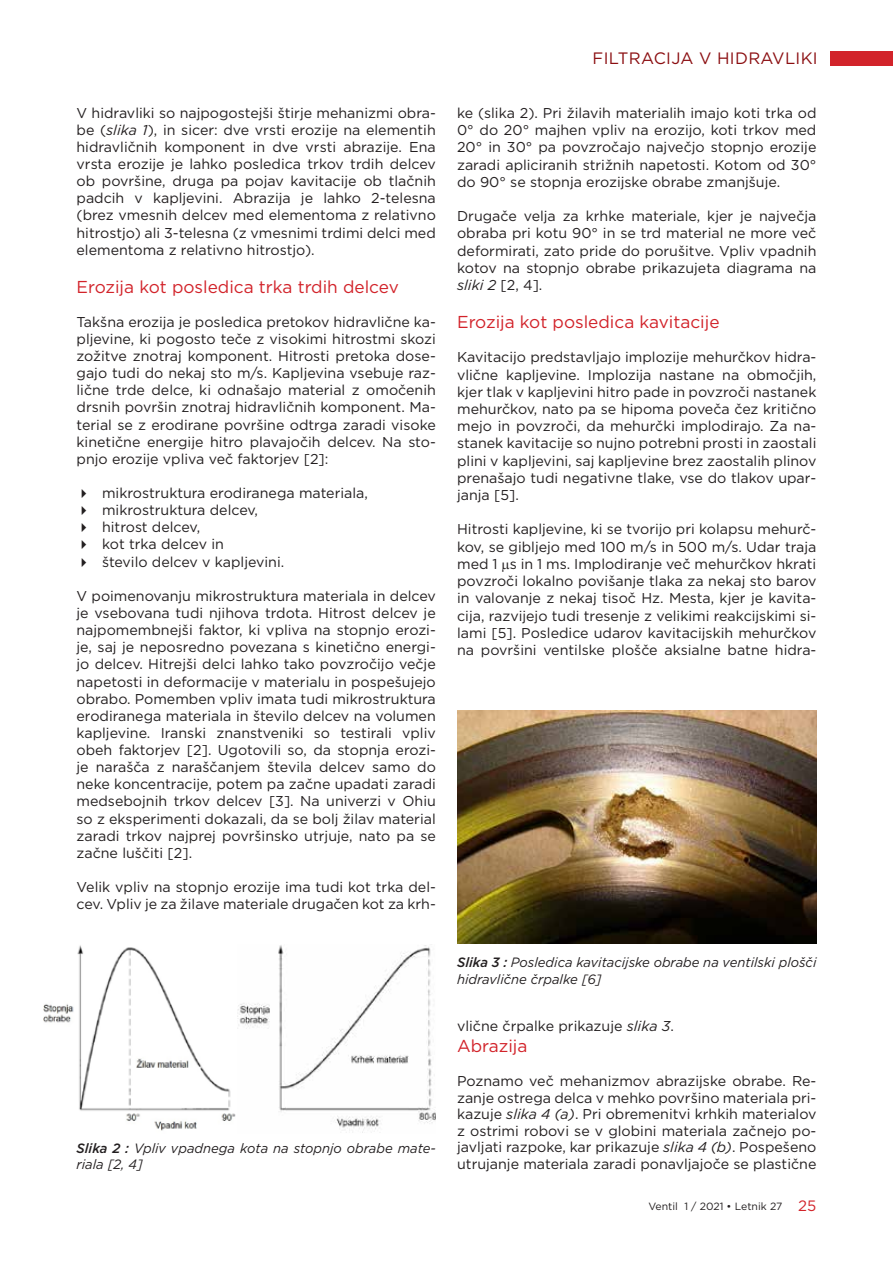
<style>
.page{position:relative;width:893px;height:1263px;background:#fff}
.page>*{position:absolute;margin:0;border:0;box-sizing:border-box;transform-origin:0 0}
.t1{font:17.25px "Gotham";color:#d2232a}
.t2{font:16.5px "Gotham";letter-spacing:.02em;color:#8b0e11}
.t3{font:14.25px/17.1px "Gotham";color:#231f20;text-align:justify}
.t4{font:italic 13.5px/16.2px "Gotham";color:#231f20}
.t5{font:10.5px "Gotham";color:#231f20}
.s1{font-style:italic}
.s2{font-weight:500}
.s3{font-size:15px;color:#d2232a}
</style>
<div class="page">
<div style="left:831px;top:51px;width:62px;height:14px;background:#d2232a"></div>
<img style="left:457px;top:710px;width:359px;height:234px">
<img style="left:44px;top:945px;width:391px;height:188px">
<p class="t3" style="left:77px;top:104px;width:361px">V hidravliki so najpogostejši štirje mehanizmi obra&shy;be (<span class="s1">slika 1</span>), in sicer: dve vrsti erozije na elementih hidravličnih komponent in dve vrsti abrazije. Ena vrsta erozije je lahko posledica trkov trdih delcev ob površine, druga pa pojav kavitacije ob tlačnih padcih v kapljevini. Abrazija je lahko 2-telesna (brez vmesnih delcev med elementoma z relativno hitrostjo) ali 3-telesna (z vmesnimi trdimi delci med elementoma z relativno hitrostjo).</p>
<p class="t1" style="left:77px;top:275px;width:324px">Erozija kot posledica trka trdih delcev</p>
<p class="t3" style="left:77px;top:313px;width:361px">Takšna erozija je posledica pretokov hidravlične ka&shy;pljevine, ki pogosto teče z visokimi hitrostmi skozi zožitve znotraj komponent. Hitrosti pretoka dose&shy;gajo tudi do nekaj sto m/s. Kapljevina vsebuje raz&shy;lične trde delce, ki odnašajo material z omočenih drsnih površin znotraj hidravličnih komponent. Ma&shy;terial se z erodirane površine odtrga zaradi visoke kinetične energije hitro plavajočih delcev. Na sto&shy;pnjo erozije vpliva več faktorjev [2]:</p>
<p class="t3" style="left:102px;top:484px;width:267px;text-align:left">mikrostruktura erodiranega materiala, mikrostruktura delcev,<br>hitrost delcev,<br>kot trka delcev in<br>število delcev v kapljevini.</p>
<p class="t3" style="left:77px;top:587px;width:361px">V poimenovanju mikrostruktura materiala in delcev je vsebovana tudi njihova trdota. Hitrost delcev je najpomembnejši faktor, ki vpliva na stopnjo erozi&shy;je, saj je neposredno povezana s kinetično energi&shy;jo delcev. Hitrejši delci lahko tako povzročijo večje napetosti in deformacije v materialu in pospešujejo obrabo. Pomemben vpliv imata tudi mikrostruktura erodiranega materiala in število delcev na volumen kapljevine. Iranski znanstveniki so testirali vpliv obeh faktorjev [2]. Ugotovili so, da stopnja erozi&shy;je narašča z naraščanjem števila delcev samo do neke koncentracije, potem pa začne upadati zaradi medsebojnih trkov delcev [3]. Na univerzi v Ohiu so z eksperimenti dokazali, da se bolj žilav material zaradi trkov najprej površinsko utrjuje, nato pa se začne luščiti [2].</p>
<p class="t3" style="left:77px;top:878px;width:361px">Velik vpliv na stopnjo erozije ima tudi kot trka del&shy;cev. Vpliv je za žilave materiale drugačen kot za krh-</p>
<p class="t4" style="left:77px;top:1140px;width:361px"><span class="s2">Slika 2 :</span> Vpliv vpadnega kota na stopnjo obrabe mate&shy;riala [2, 4]</p>
<p class="t2" style="left:593px;top:48px;width:227px">FILTRACIJA V HIDRAVLIKI</p>
<p class="t3" style="left:457px;top:104px;width:361px">ke (slika 2). Pri žilavih materialih imajo koti trka od 0° do 20° majhen vpliv na erozijo, koti trkov med 20° in 30° pa povzročajo največjo stopnjo erozije zaradi apliciranih strižnih napetosti. Kotom od 30° do 90° se stopnja erozijske obrabe zmanjšuje.</p>
<p class="t3" style="left:457px;top:207px;width:361px">Drugače velja za krhke materiale, kjer je največja obraba pri kotu 90° in se trd material ne more več deformirati, zato pride do porušitve. Vpliv vpadnih kotov na stopnjo obrabe prikazujeta diagrama na <span class="s1">sliki 2</span> [2, 4].</p>
<p class="t1" style="left:457px;top:311px;width:264px">Erozija kot posledica kavitacije</p>
<p class="t3" style="left:457px;top:348px;width:361px">Kavitacijo predstavljajo implozije mehurčkov hidra&shy;vlične kapljevine. Implozija nastane na območjih, kjer tlak v kapljevini hitro pade in povzroči nastanek mehurčkov, nato pa se hipoma poveča čez kritično mejo in povzroči, da mehurčki implodirajo. Za na&shy;stanek kavitacije so nujno potrebni prosti in zaostali plini v kapljevini, saj kapljevine brez zaostalih plinov prenašajo tudi negativne tlake, vse do tlakov upar&shy;janja [5].</p>
<p class="t3" style="left:457px;top:520px;width:361px">Hitrosti kapljevine, ki se tvorijo pri kolapsu mehurč&shy;kov, se gibljejo med 100 m/s in 500 m/s. Udar traja med 1 s in 1 ms. Implodiranje več mehurčkov hkrati povzroči lokalno povišanje tlaka za nekaj sto barov in valovanje z nekaj tisoč Hz. Mesta, kjer je kavita&shy;cija, razvijejo tudi tresenje z velikimi reakcijskimi si&shy;lami [5]. Posledice udarov kavitacijskih mehurčkov na površini ventilske plošče aksialne batne hidra-</p>
<p class="t4" style="left:457px;top:954px;width:361px"><span class="s2">Slika 3 :</span> Posledica kavitacijske obrabe na ventilski plošči hidravlične črpalke [6]</p>
<p class="t3" style="left:457px;top:1017px;width:218px">vlične črpalke prikazuje <span class="s1">slika 3</span>.</p>
<p class="t1" style="left:457px;top:1035px;width:72px">Abrazija</p>
<p class="t3" style="left:457px;top:1072px;width:361px;line-height:16.6px">Poznamo več mehanizmov abrazijske obrabe. Re&shy;zanje ostrega delca v mehko površino materiala pri&shy;kazuje <span class="s1">slika 4 (a)</span>. Pri obremenitvi krhkih materialov z ostrimi robovi se v globini materiala začnejo po&shy;javljati razpoke, kar prikazuje <span class="s1">slika 4 (b)</span>. Pospešeno utrujanje materiala zaradi ponavljajoče se plastične</p>
<p class="t5" style="left:648px;top:1199px;width:169px">Ventil 1 / 2021 • Letnik 27 <span class="s3">25</span></p>
</div>
